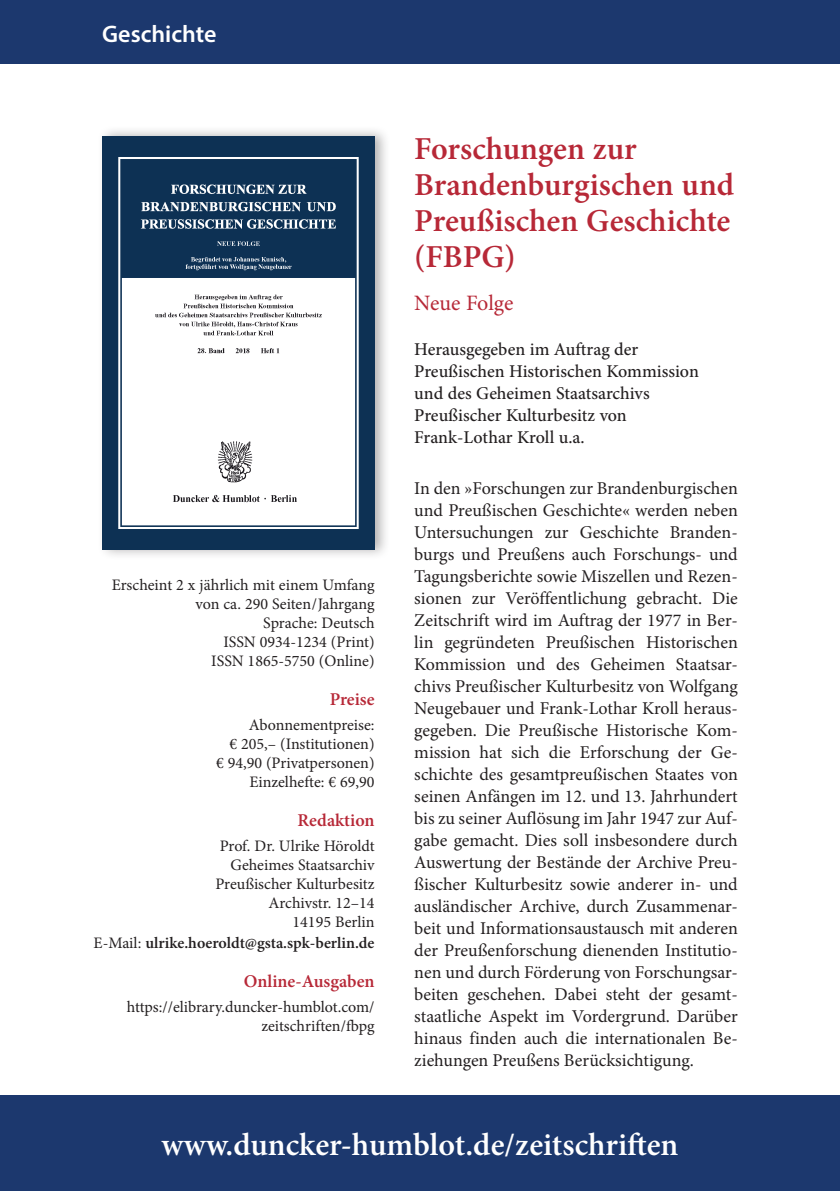
<style>
.page{position:relative;width:840px;height:1191px;background:#fff}
.page>*{position:absolute;margin:0;border:0;box-sizing:border-box;transform-origin:0 0}
.t1{font:600 32px/36px "Minion Pro";color:#b72837}
.t2{font:600 32px "Minion Pro";color:#fff}
.t3{font:600 24px "Myriad Pro";color:#fff}
.t4{font:22px "Minion Pro";letter-spacing:-.005em;color:#b72837}
.t5{font:18px/22px "Minion Pro";color:#231f20;text-align:justify}
.t6{font:500 18px/22px "Minion Pro";color:#231f20}
.t7{font:600 18px "Minion Pro";color:#b72837}
.t8{font:16px/19px "Minion Pro";color:#231f20;text-align:right}
.t9{font:600 16px "Minion Pro";color:#231f20}
.s1{font-weight:400}
</style>
<div class="page">
<div style="left:0;top:0;width:839px;height:64px;background:#1c386e"></div>
<div style="left:0;top:1095px;width:839px;height:96px;background:#1c386e"></div>
<div style="left:97px;top:125px;width:293px;height:435px;background:#231f20;opacity:.35"></div>
<img style="left:102px;top:136px;width:272px;height:413px">
<h2 class="t3" style="left:102px;top:19px;width:116px">Geschichte</h2>
<p class="t8" style="left:112px;top:575px;width:264px">Erscheint 2 x jährlich mit einem Umfang von ca. 290 Seiten/Jahrgang<br>Sprache: Deutsch<br>ISSN 0934-1234 (Print)<br>ISSN 1865-5750 (Online)</p>
<p class="t7" style="left:329px;top:687px;width:46px">Preise</p>
<p class="t8" style="left:216px;top:715px;width:160px">Abonnementpreise:<br>€ 205,– (Institutionen)<br>€ 94,90 (Privatpersonen)<br>Einzelhefte: € 69,90</p>
<p class="t7" style="left:297px;top:807px;width:78px">Redaktion</p>
<p class="t8" style="left:215px;top:836px;width:161px">Prof. Dr. Ulrike Höroldt<br>Geheimes Staatsarchiv<br>Preußischer Kulturbesitz<br>Archivstr. 12–14<br>14195 Berlin</p>
<p class="t9" style="left:93px;top:932px;width:282px"><span class="s1">E-Mail:</span> ulrike.hoeroldt@gsta.spk-berlin.de</p>
<p class="t7" style="left:243px;top:969px;width:132px">Online-Ausgaben</p>
<p class="t8" style="left:127px;top:997px;width:249px">https://elibrary.duncker-humblot.com/ zeitschriften/fbpg</p>
<h1 class="t1" style="left:414px;top:131px;width:321px">Forschungen zur<br>Brandenburgischen und<br>Preußischen Geschichte (FBPG)</h1>
<p class="t4" style="left:414px;top:289px;width:100px">Neue Folge</p>
<p class="t6" style="left:414px;top:338px;width:286px">Herausgegeben im Auftrag der<br>Preußischen Historischen Kommission und des Geheimen Staatsarchivs<br>Preußischer Kulturbesitz von<br>Frank-Lothar Kroll u.a.</p>
<p class="t5" style="left:414px;top:477px;width:325px">In den »Forschungen zur Brandenburgischen und Preußischen Geschichte« werden neben Untersuchungen zur Geschichte Branden&shy;burgs und Preußens auch Forschungs- und Tagungsberichte sowie Miszellen und Rezen&shy;sionen zur Veröffentlichung gebracht. Die Zeitschrift wird im Auftrag der 1977 in Ber&shy;lin gegründeten Preußischen Historischen Kommission und des Geheimen Staatsar&shy;chivs Preußischer Kulturbesitz von Wolfgang Neugebauer und Frank-Lothar Kroll heraus&shy;gegeben. Die Preußische Historische Kom&shy;mission hat sich die Erforschung der Ge&shy;schichte des gesamtpreußischen Staates von seinen Anfängen im 12. und 13. Jahrhundert bis zu seiner Auflösung im Jahr 1947 zur Auf&shy;gabe gemacht. Dies soll insbesondere durch Auswertung der Bestände der Archive Preu&shy;ßischer Kulturbesitz sowie anderer in- und ausländischer Archive, durch Zusammenar&shy;beit und Informationsaustausch mit anderen der Preußenforschung dienenden Institutio&shy;nen und durch Förderung von Forschungsar&shy;beiten geschehen. Dabei steht der gesamt&shy;staatliche Aspekt im Vordergrund. Darüber hinaus finden auch die internationalen Be&shy;ziehungen Preußens Berücksichtigung.</p>
<h1 class="t2" style="left:161px;top:1122px;width:518px">www.duncker-humblot.de/zeitschriften</h1>
</div>
